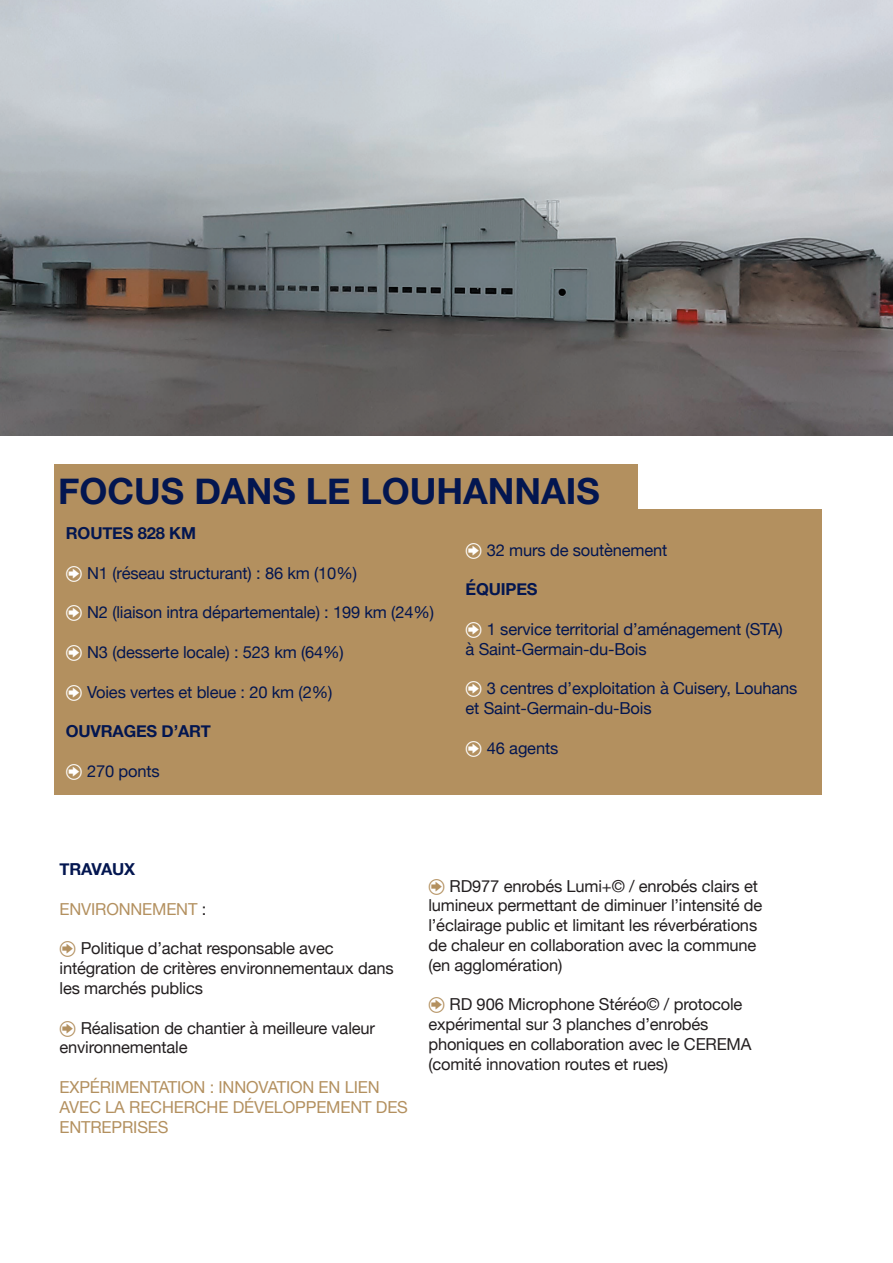
<style>
.page{position:relative;width:893px;height:1263px;background:#fff}
.page>*{position:absolute;margin:0;border:0;box-sizing:border-box;transform-origin:0 0}
.t1{font:700 36px "Helvetica Neue";color:#031650}
.t2{font:16.5px/19.8px "Helvetica Neue";letter-spacing:-.01em;color:#231f20}
.t3{font:16.5px/19.8px "Helvetica Neue";letter-spacing:-.01em;color:#031650}
.t4{font:16.5px/19.8px "Helvetica Neue";letter-spacing:-.01em;color:#b3905f}
.t5{font:700 16.5px "Helvetica Neue";letter-spacing:-.01em;color:#031650}
.s1{color:#231f20}
</style>
<div class="page">
<div style="left:54px;top:509px;width:768px;height:286px;background:#b3905f"></div>
<div style="left:54px;top:465px;width:584px;height:45px;background:#b3905f"></div>
<img style="left:0;top:0;width:893px;height:436px">
<h1 class="t1" style="left:58px;top:463px;width:543px">FOCUS DANS LE LOUHANNAIS</h1>
<p class="t5" style="left:66px;top:520px;width:132px">ROUTES 828 KM</p>
<p class="t3" style="left:87px;top:564px;width:271px">N1 (réseau structurant) : 86 km (10%)</p>
<p class="t3" style="left:87px;top:603px;width:348px">N2 (liaison intra départementale) : 199 km (24%)</p>
<p class="t3" style="left:87px;top:643px;width:258px">N3 (desserte locale) : 523 km (64%)</p>
<p class="t3" style="left:87px;top:683px;width:247px">Voies vertes et bleue : 20 km (2%)</p>
<p class="t5" style="left:66px;top:718px;width:146px">OUVRAGES D’ART</p>
<p class="t3" style="left:87px;top:762px;width:74px">270 ponts</p>
<p class="t3" style="left:487px;top:541px;width:182px">32 murs de soutènement</p>
<p class="t5" style="left:466px;top:576px;width:74px">ÉQUIPES</p>
<p class="t3" style="left:466px;top:620px;width:319px;text-indent:21px">1 service territorial d’aménagement (STA) à Saint-Germain-du-Bois</p>
<p class="t3" style="left:466px;top:679px;width:333px;text-indent:21px">3 centres d’exploitation à Cuisery, Louhans et Saint-Germain-du-Bois</p>
<p class="t3" style="left:487px;top:739px;width:73px">46 agents</p>
<p class="t5" style="left:60px;top:856px;width:77px">TRAVAUX</p>
<p class="t4" style="left:60px;top:900px;width:148px">ENVIRONNEMENT <span class="s1">:</span></p>
<p class="t2" style="left:60px;top:939px;width:336px;text-indent:21px">Politique d’achat responsable avec intégration de critères environnementaux dans les marchés publics</p>
<p class="t2" style="left:60px;top:1019px;width:317px;text-indent:21px">Réalisation de chantier à meilleure valeur environnementale</p>
<p class="t4" style="left:60px;top:1078px;width:350px">EXPÉRIMENTATION : INNOVATION EN LIEN<br>AVEC LA RECHERCHE DÉVELOPPEMENT DES<br>ENTREPRISES</p>
<p class="t2" style="left:428px;top:877px;width:336px;text-indent:21px">RD977 enrobés Lumi+© / enrobés clairs et lumineux permettant de diminuer l’intensité de l’éclairage public et limitant les réverbérations de chaleur en collaboration avec la commune (en agglomération)</p>
<p class="t2" style="left:428px;top:996px;width:325px;text-indent:21px">RD 906 Microphone Stéréo© / protocole expérimental sur 3 planches d’enrobés phoniques en collaboration avec le CEREMA (comité innovation routes et rues)</p>
</div>
